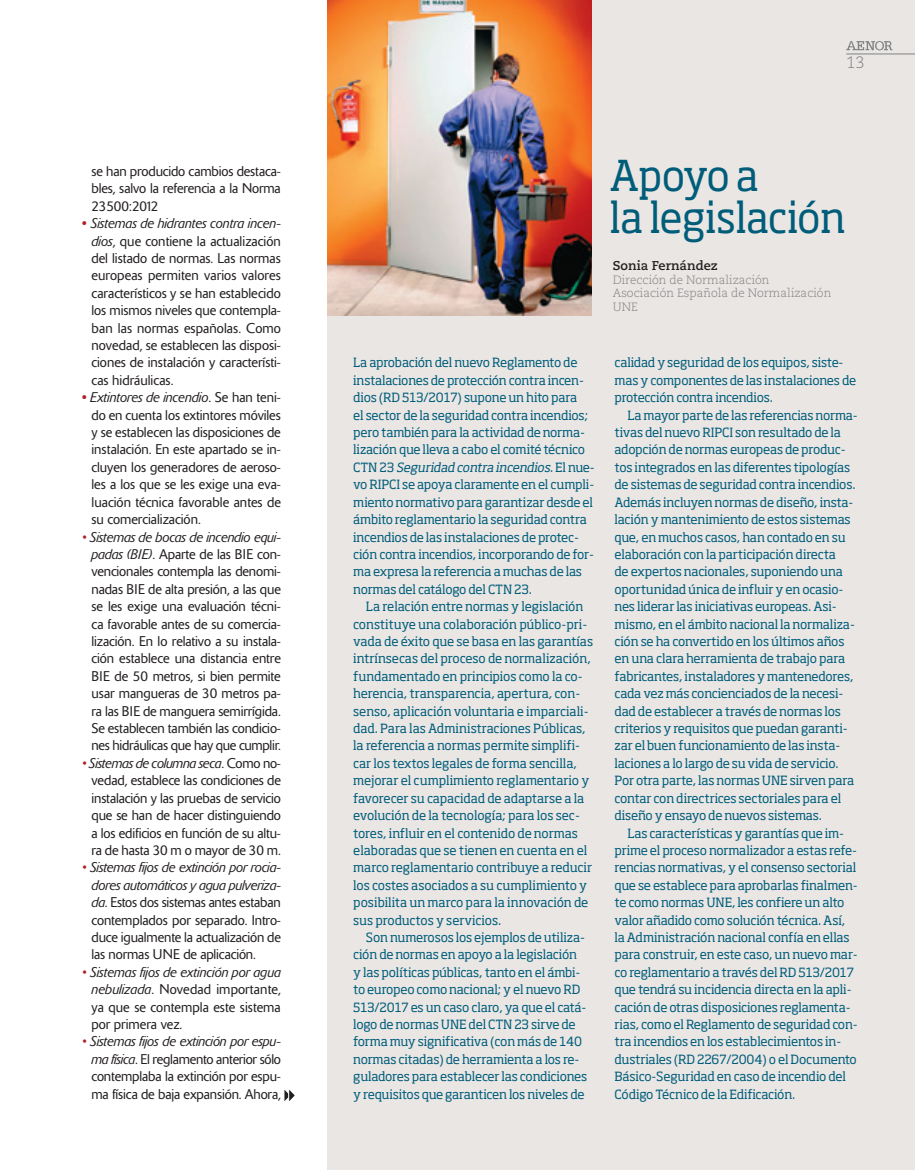
<style>
.page{position:relative;width:915px;height:1170px;background:#fff}
.page>*{position:absolute;margin:0;border:0;box-sizing:border-box;transform-origin:0 0}
.TITULO_EXPERIENCIAS{font:42px/42px "Soho Std";letter-spacing:-.025em;color:#005d7a;scale:.96 1}
.t1{font:300 16.5px "Caecilia LT Std";color:#808285}
._04_TEXTO_CORRIDO{font:300 13.95px/17.4px "Delta";letter-spacing:-.01em;color:#231f20;text-align:justify}
.NOMBRE_ART_EXPERIENC{font:700 12.75px "Caecilia LT Std";color:#231f20}
.TEXTO_EXPERIENCIAS{font:12.6px/17.4px "Soho Std";letter-spacing:-.02em;color:#005d7a}
.CARGO_ART_EXPERIENCI{font:300 12px "Caecilia LT Std";color:#808285}
.s1{font-weight:500;color:#ae2226}
.s2{font-style:italic}
.s3{font-style:italic;color:#ae2226}
</style>
<div class="page">
<div style="left:327px;top:0;width:587px;height:1169px;background:#eae6e4"></div>
<hr style="left:846px;top:54px;width:68px;height:1px;background:#808285">
<svg style="left:846px;top:41px;width:46px;height:10px"></svg>
<img style="left:327px;top:0;width:264px;height:315px">
<svg style="left:284px;top:1090px;width:11px;height:11px"></svg>
<p class="_04_TEXTO_CORRIDO" style="left:91px;top:162px;width:191px">se han producido cambios destaca&shy;bles, salvo la referencia a la Norma 23500:2012</p>
<p class="_04_TEXTO_CORRIDO" style="left:91px;top:215px;width:191px;text-indent:-9px"><span class="s1">•</span> <span class="s2">Sistemas de hidrantes contra incen&shy;dios</span>, que contiene la actualización del listado de normas. Las normas europeas permiten varios valores característicos y se han establecido los mismos niveles que contempla&shy;ban las normas españolas. Como novedad, se establecen las disposi&shy;ciones de instalación y característi&shy;cas hidráulicas.</p>
<p class="_04_TEXTO_CORRIDO" style="left:91px;top:389px;width:191px;text-indent:-9px"><span class="s1">•</span> <span class="s2">Extintores de incendio</span>. Se han teni&shy;do en cuenta los extintores móviles y se establecen las disposiciones de instalación. En este apartado se in&shy;cluyen los generadores de aeroso&shy;les a los que se les exige una eva&shy;luación técnica favorable antes de su comercialización.</p>
<p class="_04_TEXTO_CORRIDO" style="left:91px;top:528px;width:191px;text-indent:-10px"><span class="s3">•</span> <span class="s2">Sistemas de bocas de incendio equi&shy;padas (BIE)</span>. Aparte de las BIE con&shy;vencionales contempla las denomi&shy;nadas BIE de alta presión, a las que se les exige una evaluación técni&shy;ca favorable antes de su comercia&shy;lización. En lo relativo a su instala&shy;ción establece una distancia entre BIE de 50 metros, si bien permite usar mangueras de 30 metros pa&shy;ra las BIE de manguera semirrígida.<br>Se establecen también las condicio&shy;nes hidráulicas que hay que cumplir.</p>
<p class="_04_TEXTO_CORRIDO" style="left:91px;top:754px;width:191px;text-indent:-10px"><span class="s3">•</span> <span class="s2">Sistemas de columna seca</span>. Como no&shy;vedad, establece las condiciones de instalación y las pruebas de servicio que se han de hacer distinguiendo a los edificios en función de su altu&shy;ra de hasta 30 m o mayor de 30 m.</p>
<p class="_04_TEXTO_CORRIDO" style="left:91px;top:858px;width:191px;text-indent:-10px"><span class="s3">•</span> <span class="s2">Sistemas fijos de extinción por rocia&shy;dores automáticos y agua pulveriza&shy;da</span>. Estos dos sistemas antes estaban contemplados por separado. Intro&shy;duce igualmente la actualización de las normas UNE de aplicación.</p>
<p class="_04_TEXTO_CORRIDO" style="left:91px;top:963px;width:191px;text-indent:-10px"><span class="s3">•</span> <span class="s2">Sistemas fijos de extinción por agua nebulizada</span>. Novedad importante, ya que se contempla este sistema por primera vez.</p>
<p class="_04_TEXTO_CORRIDO" style="left:91px;top:1032px;width:191px;text-indent:-10px"><span class="s3">•</span> <span class="s2">Sistemas fijos de extinción por espu&shy;ma física</span>. El reglamento anterior sólo contemplaba la extinción por espu&shy;ma física de baja expansión. Ahora,</p>
<p class="t1" style="left:846px;top:53px;width:20px">13</p>
<p class="TITULO_EXPERIENCIAS" style="left:609px;top:154px;width:248px">Apoyo a<br>la legislación</p>
<p class="NOMBRE_ART_EXPERIENC" style="left:612px;top:258px;width:106px">Sonia Fernández</p>
<p class="CARGO_ART_EXPERIENCI" style="left:612px;top:273px;width:158px">Dirección de Normalización</p>
<p class="CARGO_ART_EXPERIENCI" style="left:612px;top:286px;width:220px">Asociación Española de Normalización</p>
<p class="CARGO_ART_EXPERIENCI" style="left:612px;top:300px;width:27px">UNE</p>
<p class="TEXTO_EXPERIENCIAS" style="left:353px;top:354px;width:243px">La aprobación del nuevo Reglamento de instalaciones de protección contra incen&shy;dios (RD 513/2017) supone un hito para<br>el sector de la seguridad contra incendios; pero también para la actividad de norma&shy;lización que lleva a cabo el comité técnico C T N 2 3 <span class="s2">Seguridad contra incendios</span>. E l n u e - vo RIPCI se apoya claramente en el cumpli&shy;miento normativo para garantizar desde el ámbito reglamentario la seguridad contra incendios de las instalaciones de protec&shy;ción contra incendios, incorporando de for&shy;ma expresa la referencia a muchas de las normas del catálogo del CTN 23.</p>
<p class="TEXTO_EXPERIENCIAS" style="left:353px;top:597px;width:241px;text-indent:13px">La relación entre normas y legislación constituye una colaboración público-pri&shy;vada de éxito que se basa en las garantías intrínsecas del proceso de normalización, fundamentado en principios como la co&shy;herencia, transparencia, apertura, con&shy;senso, aplicación voluntaria e imparciali&shy;dad. Para las Administraciones Públicas, la referencia a normas permite simplifi&shy;car los textos legales de forma sencilla, mejorar el cumplimiento reglamentario y favorecer su capacidad de adaptarse a la evolución de la tecnología; para los sec&shy;tores, influir en el contenido de normas elaboradas que se tienen en cuenta en el marco reglamentario contribuye a reducir los costes asociados a su cumplimiento y posibilita un marco para la innovación de sus productos y servicios.</p>
<p class="TEXTO_EXPERIENCIAS" style="left:353px;top:928px;width:235px;text-indent:13px">Son numerosos los ejemplos de utiliza&shy;ción de normas en apoyo a la legislación y las políticas públicas, tanto en el ámbi&shy;to europeo como nacional; y el nuevo RD 513/2017 es un caso claro, ya que el catá&shy;logo de normas UNE del CTN 23 sirve de forma muy significativa (con más de 140 normas citadas) de herramienta a los re&shy;guladores para establecer las condiciones y requisitos que garanticen los niveles de</p>
<p class="TEXTO_EXPERIENCIAS" style="left:614px;top:354px;width:243px">calidad y seguridad de los equipos, siste&shy;mas y componentes de las instalaciones de protección contra incendios.</p>
<p class="TEXTO_EXPERIENCIAS" style="left:614px;top:406px;width:245px;text-indent:13px">La mayor parte de las referencias norma&shy;tivas del nuevo RIPCI son resultado de la adopción de normas europeas de produc&shy;tos integrados en las diferentes tipologías de sistemas de seguridad contra incendios.<br>Además incluyen normas de diseño, insta&shy;lación y mantenimiento de estos sistemas que, en muchos casos, han contado en su elaboración con la participación directa<br>de expertos nacionales, suponiendo una oportunidad única de influir y en ocasio&shy;nes liderar las iniciativas europeas. Asi&shy;mismo, en el ámbito nacional la normaliza&shy;ción se ha convertido en los últimos años en una clara herramienta de trabajo para fabricantes, instaladores y mantenedores, cada vez más concienciados de la necesi&shy;dad de establecer a través de normas los criterios y requisitos que puedan garanti&shy;zar el buen funcionamiento de las insta&shy;laciones a lo largo de su vida de servicio.<br>Por otra parte, las normas UNE sirven para contar con directrices sectoriales para el diseño y ensayo de nuevos sistemas.</p>
<p class="TEXTO_EXPERIENCIAS" style="left:614px;top:824px;width:245px;text-indent:13px">Las características y garantías que im&shy;prime el proceso normalizador a estas refe&shy;rencias normativas, y el consenso sectorial que se establece para aprobarlas finalmen&shy;te como normas UNE, les confiere un alto valor añadido como solución técnica. Así, la Administración nacional confía en ellas para construir, en este caso, un nuevo mar&shy;co reglamentario a través del RD 513/2017 que tendrá su incidencia directa en la apli&shy;cación de otras disposiciones reglamenta&shy;rias, como el Reglamento de seguridad con&shy;tra incendios en los establecimientos in&shy;dustriales (RD 2267/2004) o el Documento Básico-Seguridad en caso de incendio del Código Técnico de la Edificación.</p>
</div>
